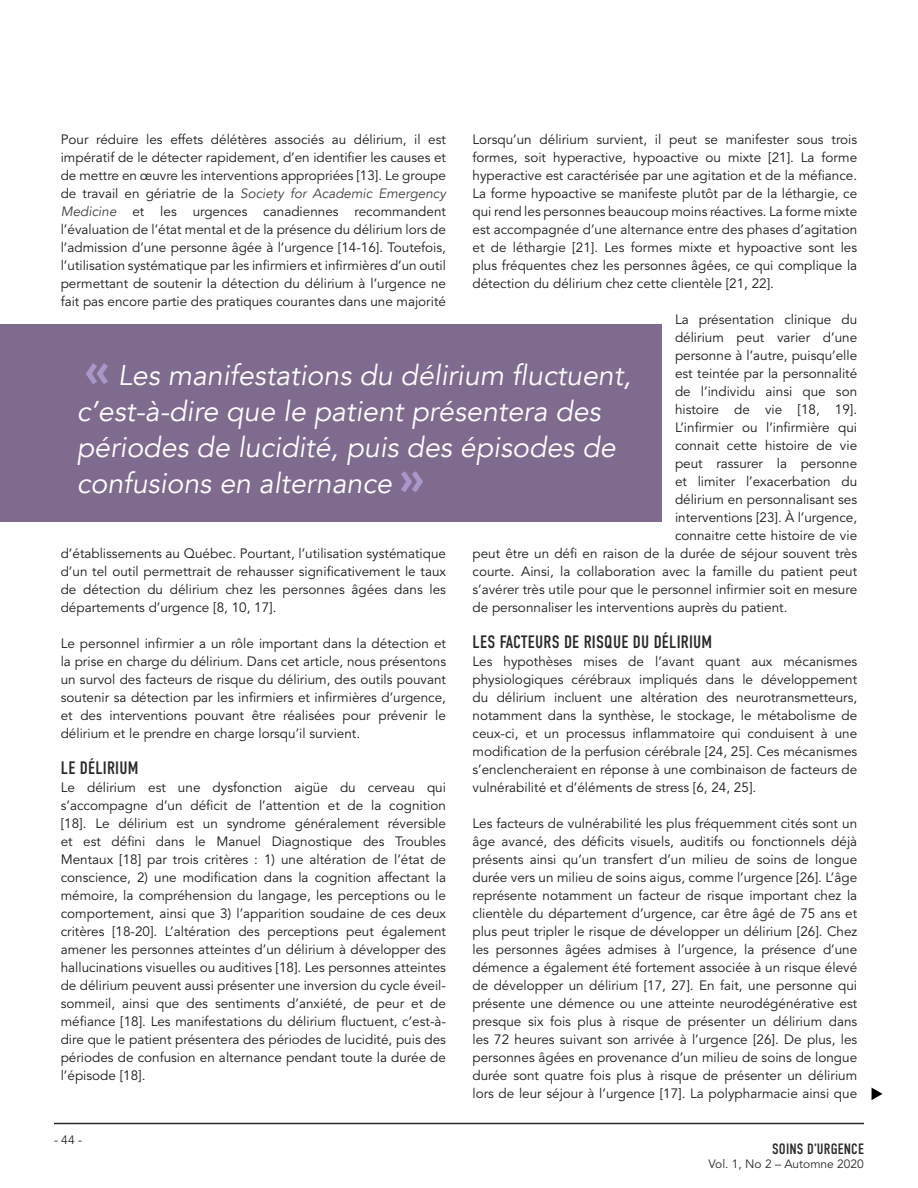
<style>
.page{position:relative;width:918px;height:1188px;background:#fff}
.page>*{position:absolute;margin:0;border:0;box-sizing:border-box;transform-origin:0 0}
.t1{font:italic 28.5px/36px "Avenir LT";color:#fff}
.t2{font:18px "DIN Condensed";letter-spacing:.01em;color:#2a2927}
.t3{font:15px "DIN Condensed";letter-spacing:.01em;color:#2a2927}
.t4{font:13.5px/18px "Avenir LT Std";color:#1a1a1a;text-align:justify}
.t5{font:italic 13.5px "Avenir LT";color:#414042}
.t6{font:12px "Avenir LT Std";color:#2a2927}
.s1{font-family:"Avenir LT Std";font-style:normal;color:#1a1a1a}
.s2{font-family:"Avenir LT";font-style:italic;color:#414042}
.s3{font-weight:900;font-style:normal;font-size:45px;color:#a898c9}
</style>
<div class="page">
<div style="left:0;top:324px;width:662px;height:198px;background:#7f6b8e"></div>
<hr style="left:54px;top:1123px;width:810px;height:1px;background:#2a2927">
<svg style="left:872px;top:1088px;width:10px;height:12px"></svg>
<p class="t4" style="left:472px;top:130px;width:386px">Lorsqu’un délirium survient, il peut se manifester sous trois formes, soit hyperactive, hypoactive ou mixte [21]. La forme hyperactive est caractérisée par une agitation et de la méfiance.<br>La forme hypoactive se manifeste plutôt par de la léthargie, ce qui rend les personnes beaucoup moins réactives. La forme mixte est accompagnée d’une alternance entre des phases d’agitation et de léthargie [21]. Les formes mixte et hypoactive sont les plus fréquentes chez les personnes âgées, ce qui complique la détection du délirium chez cette clientèle [21, 22].</p>
<p class="t4" style="left:675px;top:310px;width:184px">La présentation clinique du</p>
<p class="t4" style="left:675px;top:328px;width:184px">délirium peut varier d’une</p>
<p class="t4" style="left:675px;top:346px;width:184px">personne à l’autre, puisqu’elle</p>
<p class="t4" style="left:675px;top:364px;width:184px">est teintée par la personnalité</p>
<p class="t4" style="left:675px;top:382px;width:184px">de l’individu ainsi que son</p>
<p class="t4" style="left:675px;top:400px;width:184px">histoire de vie [18, 19].</p>
<p class="t4" style="left:675px;top:418px;width:184px">L’infirmier ou l’infirmière qui</p>
<p class="t4" style="left:675px;top:436px;width:184px">connait cette histoire de vie</p>
<p class="t4" style="left:675px;top:454px;width:184px">peut rassurer la personne</p>
<p class="t4" style="left:675px;top:472px;width:184px">et limiter l’exacerbation du</p>
<p class="t4" style="left:675px;top:490px;width:184px">délirium en personnalisant ses</p>
<p class="t4" style="left:675px;top:508px;width:184px">interventions [23]. À l’urgence,</p>
<p class="t4" style="left:675px;top:526px;width:184px">connaitre cette histoire de vie</p>
<p class="t4" style="left:472px;top:544px;width:386px">peut être un défi en raison de la durée de séjour souvent très</p>
<p class="t4" style="left:472px;top:562px;width:386px">courte. Ainsi, la collaboration avec la famille du patient peut</p>
<p class="t4" style="left:472px;top:580px;width:386px">s’avérer très utile pour que le personnel infirmier soit en mesure</p>
<p class="t4" style="left:472px;top:598px;width:316px">de personnaliser les interventions auprès du patient.</p>
<h2 class="t2" style="left:473px;top:631px;width:241px">LES FACTEURS DE RISQUE DU DÉLIRIUM</h2>
<p class="t4" style="left:472px;top:652px;width:386px">Les hypothèses mises de l’avant quant aux mécanismes physiologiques cérébraux impliqués dans le développement du délirium incluent une altération des neurotransmetteurs, notamment dans la synthèse, le stockage, le métabolisme de ceux-ci, et un processus inflammatoire qui conduisent à une modification de la perfusion cérébrale [24, 25]. Ces mécanismes s’enclencheraient en réponse à une combinaison de facteurs de vulnérabilité et d’éléments de stress [6, 24, 25].</p>
<p class="t4" style="left:472px;top:814px;width:386px">Les facteurs de vulnérabilité les plus fréquemment cités sont un âge avancé, des déficits visuels, auditifs ou fonctionnels déjà présents ainsi qu’un transfert d’un milieu de soins de longue durée vers un milieu de soins aigus, comme l’urgence [26]. L’âge représente notamment un facteur de risque important chez la clientèle du département d’urgence, car être âgé de 75 ans et plus peut tripler le risque de développer un délirium [26]. Chez les personnes âgées admises à l’urgence, la présence d’une démence a également été fortement associée à un risque élevé de développer un délirium [17, 27]. En fait, une personne qui présente une démence ou une atteinte neurodégénérative est presque six fois plus à risque de présenter un délirium dans les 72 heures suivant son arrivée à l’urgence [26]. De plus, les personnes âgées en provenance d’un milieu de soins de longue durée sont quatre fois plus à risque de présenter un délirium lors de leur séjour à l’urgence [17]. La polypharmacie ainsi que</p>
<p class="t4" style="left:61px;top:130px;width:387px">Pour réduire les effets délétères associés au délirium, il est impératif de le détecter rapidement, d’en identifier les causes et de mettre en œuvre les interventions appropriées [13]. Le groupe</p>
<p class="t5" style="left:61px;top:185px;width:387px"><span class="s1">de travail en gériatrie de la</span> Society for Academic Emergency</p>
<p class="t4" style="left:61px;top:202px;width:387px"><span class="s2">Medicine</span> et les urgences canadiennes recommandent l’évaluation de l’état mental et de la présence du délirium lors de l’admission d’une personne âgée à l’urgence [14-16]. Toutefois, l’utilisation systématique par les infirmiers et infirmières d’un outil permettant de soutenir la détection du délirium à l’urgence ne fait pas encore partie des pratiques courantes dans une majorité</p>
<h1 class="t1" style="left:77px;top:358px;width:556px"><span class="s3">«</span> Les manifestations du délirium fluctuent, c’est-à-dire que le patient présentera des périodes de lucidité, puis des épisodes de confusions en alternance <span class="s3">»</span></h1>
<p class="t4" style="left:61px;top:544px;width:387px">d’établissements au Québec. Pourtant, l’utilisation systématique d’un tel outil permettrait de rehausser significativement le taux de détection du délirium chez les personnes âgées dans les départements d’urgence [8, 10, 17].</p>
<p class="t4" style="left:61px;top:634px;width:387px">Le personnel infirmier a un rôle important dans la détection et la prise en charge du délirium. Dans cet article, nous présentons un survol des facteurs de risque du délirium, des outils pouvant soutenir sa détection par les infirmiers et infirmières d’urgence, et des interventions pouvant être réalisées pour prévenir le délirium et le prendre en charge lorsqu’il survient.</p>
<h2 class="t2" style="left:61px;top:757px;width:79px">LE DÉLIRIUM</h2>
<p class="t4" style="left:61px;top:778px;width:387px">Le délirium est une dysfonction aigüe du cerveau qui s’accompagne d’un déficit de l’attention et de la cognition [18]. Le délirium est un syndrome généralement réversible et est défini dans le Manuel Diagnostique des Troubles Mentaux [18] par trois critères : 1) une altération de l’état de conscience, 2) une modification dans la cognition affectant la mémoire, la compréhension du langage, les perceptions ou le comportement, ainsi que 3) l’apparition soudaine de ces deux critères [18-20]. L’altération des perceptions peut également amener les personnes atteintes d’un délirium à développer des hallucinations visuelles ou auditives [18]. Les personnes atteintes de délirium peuvent aussi présenter une inversion du cycle éveil&shy;sommeil, ainsi que des sentiments d’anxiété, de peur et de méfiance [18]. Les manifestations du délirium fluctuent, c’est-à&shy;dire que le patient présentera des périodes de lucidité, puis des périodes de confusion en alternance pendant toute la durée de l’épisode [18].</p>
<p class="t6" style="left:54px;top:1133px;width:30px">- 44 -</p>
<p class="t3" style="left:772px;top:1140px;width:93px">SOINS D’URGENCE</p>
<p class="t6" style="left:709px;top:1157px;width:157px">Vol. 1, No 2 – Automne 2020</p>
</div>
